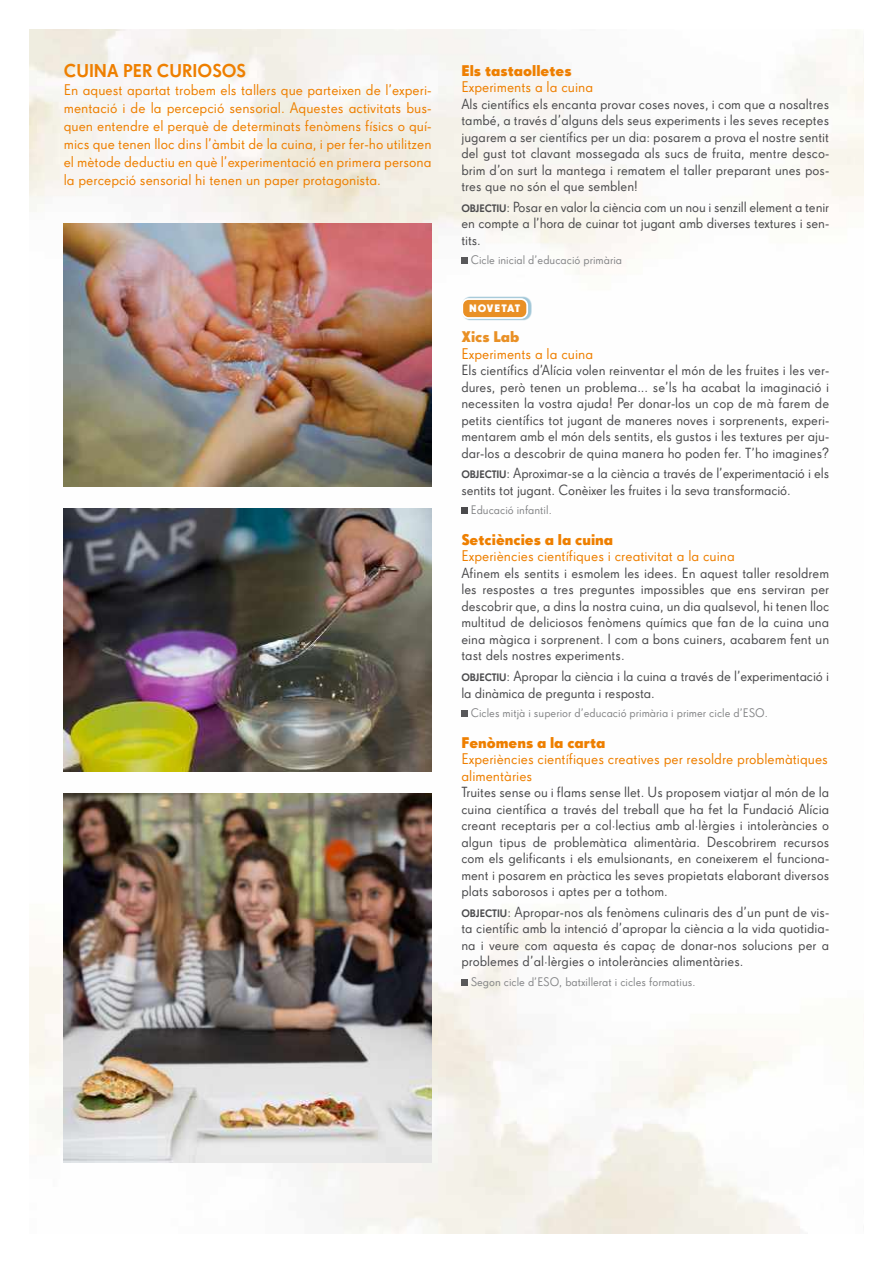
<style>
.page{position:relative;width:893px;height:1263px;background:#fff}
.page>*{position:absolute;margin:0;border:0;box-sizing:border-box;transform-origin:0 0}
.t1{font:18px "Super Grotesk A Med LF";color:#ee7f00}
.t2{font:15px/18px "Super Grotesk A Rg LF";color:#ee7f00;text-align:justify}
.t3{font:15px "Super Grotesk A Bd LF";color:#ee7f00}
.t4{font:15px "Super Grotesk A Bd LF";color:#e99025}
.t5{font:14.25px/16.5px "Super Grotesk A Rg LF";color:#4b4b4d;text-align:justify}
.t6{font:12px "Super Grotesk A Rg LF";color:#848587}
.t7{font:10.5px "Super Grotesk A Bd LF";letter-spacing:.075em;color:#fff}
.s1{font-family:"Super Grotesk A Med LF";font-size:10.5px}
</style>
<div class="page">
<img style="left:30px;top:30px;width:833px;height:1203px">
<img style="left:64px;top:223px;width:368px;height:264px">
<img style="left:64px;top:793px;width:368px;height:369px">
<div style="left:461px;top:258px;width:7px;height:6px;background:#58585a"></div>
<div style="left:462px;top:296px;width:70px;height:24px;background:#2b81a7;opacity:.45"></div>
<div style="left:462px;top:299px;width:65px;height:19px;background:#e99025;border-radius:6px"></div>
<div style="left:461px;top:298px;width:67px;height:21px;border:2px solid #fff;border-radius:6px"></div>
<div style="left:461px;top:508px;width:7px;height:6px;background:#4b4b4d"></div>
<div style="left:461px;top:710px;width:7px;height:7px;background:#58585a"></div>
<div style="left:461px;top:979px;width:7px;height:7px;background:#58585a"></div>
<img style="left:64px;top:508px;width:368px;height:264px">
<p class="t1" style="left:64px;top:60px;width:184px">CUINA PER CURIOSOS</p>
<p class="t2" style="left:64px;top:81px;width:369px">En aquest apartat trobem els tallers que parteixen de l’experi&shy;mentació i de la percepció sensorial. Aquestes activitats bus&shy;quen entendre el perquè de determinats fenòmens físics o quí&shy;mics que tenen lloc dins l’àmbit de la cuina, i per fer-ho utilitzen el mètode deductiu en què l’experimentació en primera persona la percepció sensorial hi tenen un paper protagonista.</p>
<p class="t3" style="left:461px;top:61px;width:112px">Els tastaolletes</p>
<p class="t2" style="left:461px;top:78px;width:133px">Experiments a la cuina</p>
<p class="t5" style="left:461px;top:95px;width:369px">Als científics els encanta provar coses noves, i com que a nosaltres també, a través d’alguns dels seus experiments i les seves receptes jugarem a ser científics per un dia: posarem a prova el nostre sentit del gust tot clavant mossegada als sucs de fruita, mentre desco&shy;brim d’on surt la mantega i rematem el taller preparant unes pos&shy;tres que no són el que semblen!</p>
<p class="t5" style="left:461px;top:199px;width:369px"><span class="s1">OBJECTIU</span>: Posar en valor la ciència com un nou i senzill element a tenir en compte a l’hora de cuinar tot jugant amb diverses textures i sen&shy;tits.</p>
<p class="t6" style="left:471px;top:253px;width:153px">Cicle inicial d’educació primària</p>
<p class="t7" style="left:469px;top:302px;width:53px">NOVETAT</p>
<p class="t4" style="left:461px;top:327px;width:60px">Xics Lab</p>
<p class="t2" style="left:461px;top:344px;width:133px">Experiments a la cuina</p>
<p class="t5" style="left:461px;top:362px;width:369px">Els científics d’Alícia volen reinventar el món de les fruites i les ver&shy;dures, però tenen un problema... se’ls ha acabat la imaginació i necessiten la vostra ajuda! Per donar-los un cop de mà farem de petits científics tot jugant de maneres noves i sorprenents, experi&shy;mentarem amb el món dels sentits, els gustos i les textures per aju&shy;dar-los a descobrir de quina manera ho poden fer. T’ho imagines?</p>
<p class="t5" style="left:461px;top:465px;width:369px"><span class="s1">OBJECTIU</span>: Aproximar-se a la ciència a través de l’experimentació i els sentits tot jugant. Conèixer les fruites i la seva transformació.</p>
<p class="t6" style="left:471px;top:503px;width:82px">Educació infantil.</p>
<p class="t3" style="left:461px;top:530px;width:153px">Setciències a la cuina</p>
<p class="t2" style="left:461px;top:547px;width:275px">Experiències científiques i creativitat a la cuina</p>
<p class="t5" style="left:461px;top:565px;width:369px">Afinem els sentits i esmolem les idees. En aquest taller resoldrem les respostes a tres preguntes impossibles que ens serviran per descobrir que, a dins la nostra cuina, un dia qualsevol, hi tenen lloc multitud de deliciosos fenòmens químics que fan de la cuina una eina màgica i sorprenent. I com a bons cuiners, acabarem fent un tast dels nostres experiments.</p>
<p class="t5" style="left:461px;top:668px;width:369px"><span class="s1">OBJECTIU</span>: Apropar la ciència i la cuina a través de l’experimentació i la dinàmica de pregunta i resposta.</p>
<p class="t6" style="left:471px;top:706px;width:299px">Cicles mitjà i superior d’educació primària i primer cicle d’ESO.</p>
<p class="t3" style="left:461px;top:733px;width:146px">Fenòmens a la carta</p>
<p class="t2" style="left:461px;top:751px;width:368px;line-height:16.5px">Experiències científiques creatives per resoldre problemàtiques alimentàries</p>
<p class="t5" style="left:461px;top:784px;width:369px">Truites sense ou i flams sense llet. Us proposem viatjar al món de la cuina científica a través del treball que ha fet la Fundació Alícia creant receptaris per a col·lectius amb al·lèrgies i intoleràncies o algun tipus de problemàtica alimentària. Descobrirem recursos com els gelificants i els emulsionants, en coneixerem el funciona&shy;ment i posarem en pràctica les seves propietats elaborant diversos plats saborosos i aptes per a tothom.</p>
<p class="t5" style="left:461px;top:904px;width:369px"><span class="s1">OBJECTIU</span>: Apropar-nos als fenòmens culinaris des d’un punt de vis&shy;ta científic amb la intenció d’apropar la ciència a la vida quotidia&shy;na i veure com aquesta és capaç de donar-nos solucions per a problemes d’al·lèrgies o intoleràncies alimentàries.</p>
<p class="t6" style="left:471px;top:974px;width:226px">Segon cicle d’ESO, batxillerat i cicles formatius.</p>
</div>
